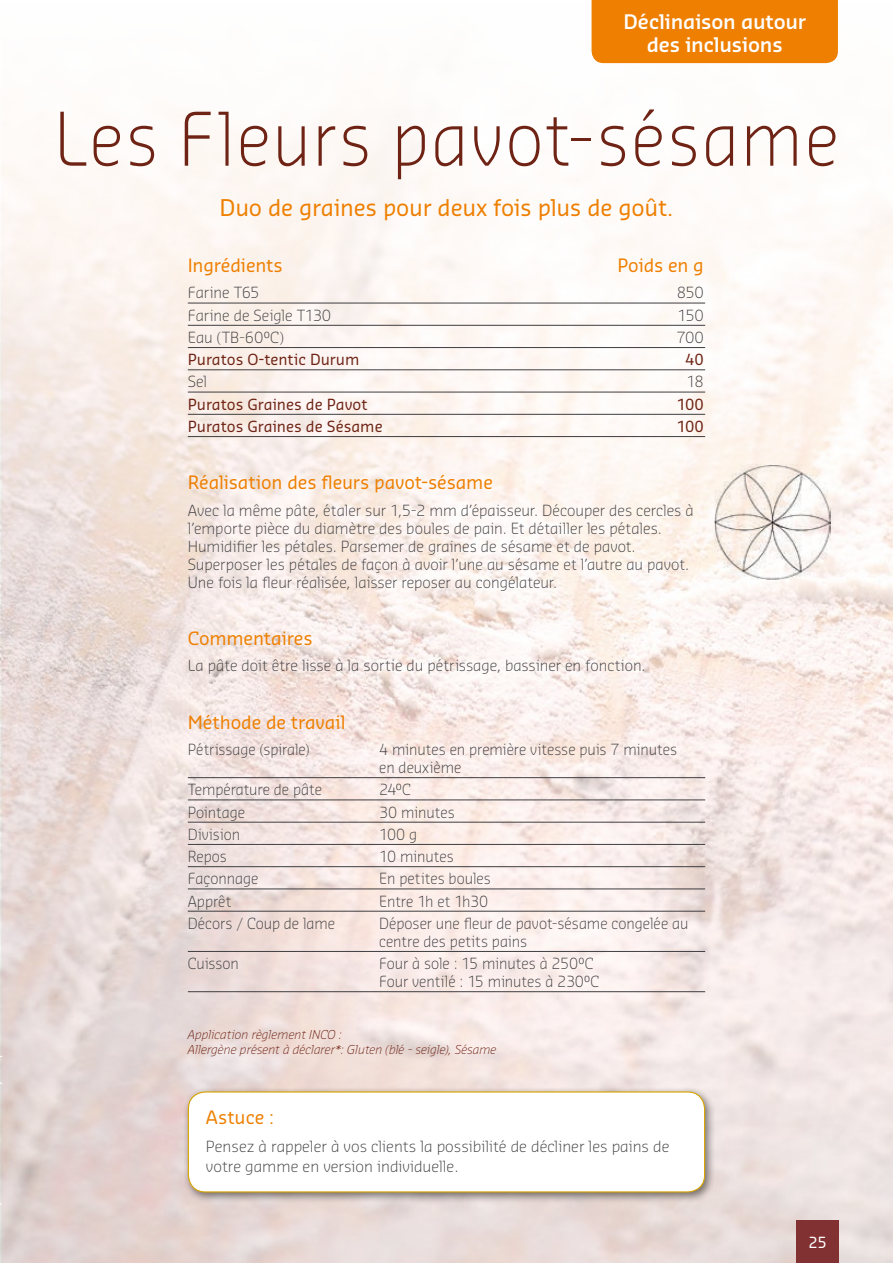
<style>
.page{position:relative;width:893px;height:1263px;background:#fff}
.page>*{position:absolute;margin:0;border:0;box-sizing:border-box;transform-origin:0 0}
.t1{font:300 72px "Sansa Std";letter-spacing:.03em;color:#6e2315;scale:.94 1}
.t2{font:22.5px "Sansa Std";letter-spacing:-.01em;color:#ee7f00}
.t3{font:600 19.65px/23.5px "Sansa Std";letter-spacing:-.01em;color:#fff;text-align:center}
.t4{font:18px "Sansa Std";letter-spacing:-.005em;color:#ee7f00}
.t5{font:300 15px/18px "Sansa Std";color:#3e3d40}
.t6{font:15px "Sansa Std";color:#6e2315}
.t7{font:15px "Sansa Std";color:#fff}
.t8{font:italic 300 12px/14.4px "Sansa Std";letter-spacing:.005em;color:#6e2315}
</style>
<div class="page">
<img style="left:0;top:113px;width:893px;height:1150px">
<div style="left:183px;top:1086px;width:533px;height:118px;background:#000;opacity:.5"></div>
<div style="left:188px;top:1092px;width:517px;height:100px;background:#fff;border-radius:17px"></div>
<div style="left:188px;top:1091px;width:517px;height:101px;border:1px solid #d9a500;border-radius:17px"></div>
<hr style="left:188px;top:303px;width:517px;height:1px;background:#3e3d40">
<hr style="left:188px;top:325px;width:517px;height:1px;background:#3e3d40">
<hr style="left:188px;top:347px;width:517px;height:1px;background:#3e3d40">
<hr style="left:188px;top:369px;width:517px;height:1px;background:#3e3d40">
<hr style="left:188px;top:392px;width:517px;height:1px;background:#3e3d40">
<hr style="left:188px;top:414px;width:517px;height:1px;background:#3e3d40">
<hr style="left:188px;top:436px;width:517px;height:1px;background:#3e3d40">
<hr style="left:188px;top:777px;width:517px;height:1px;background:#3e3d40">
<hr style="left:188px;top:799px;width:517px;height:1px;background:#3e3d40">
<hr style="left:188px;top:822px;width:517px;height:1px;background:#3e3d40">
<hr style="left:188px;top:844px;width:517px;height:1px;background:#3e3d40">
<hr style="left:188px;top:866px;width:517px;height:1px;background:#3e3d40">
<hr style="left:188px;top:888px;width:517px;height:1px;background:#3e3d40">
<hr style="left:188px;top:911px;width:517px;height:1px;background:#3e3d40">
<hr style="left:188px;top:951px;width:517px;height:1px;background:#3e3d40">
<hr style="left:188px;top:991px;width:517px;height:1px;background:#3e3d40">
<div style="left:591px;top:0;width:247px;height:64px;background:#ee7f00"></div>
<div style="left:796px;top:1221px;width:43px;height:42px;background:#823133"></div>
<svg style="left:0;top:1034px;width:3px;height:208px"></svg>
<img style="left:715px;top:464px;width:115px;height:116px">
<h3 class="t3" style="left:624px;top:8px;width:184px">Déclinaison autour des inclusions</h3>
<h1 class="t1" style="left:54px;top:91px;width:836px">Les Fleurs pavot-sésame</h1>
<h2 class="t2" style="left:220px;top:193px;width:455px">Duo de graines pour deux fois plus de goût.</h2>
<p class="t4" style="left:188px;top:253px;width:97px">Ingrédients</p>
<p class="t4" style="left:617px;top:253px;width:88px">Poids en g</p>
<p class="t5" style="left:188px;top:283px;width:73px">Farine T65</p>
<p class="t5" style="left:677px;top:283px;width:29px">850</p>
<p class="t5" style="left:188px;top:305px;width:145px">Farine de Seigle T130</p>
<p class="t5" style="left:678px;top:305px;width:28px">150</p>
<p class="t5" style="left:188px;top:328px;width:98px">Eau (TB-60°C)</p>
<p class="t5" style="left:676px;top:328px;width:29px">700</p>
<p class="t6" style="left:188px;top:350px;width:173px">Puratos O-tentic Durum</p>
<p class="t6" style="left:685px;top:350px;width:20px">40</p>
<p class="t5" style="left:188px;top:372px;width:21px">Sel</p>
<p class="t5" style="left:686px;top:372px;width:19px">18</p>
<p class="t6" style="left:188px;top:394px;width:181px">Puratos Graines de Pavot</p>
<p class="t6" style="left:677px;top:394px;width:29px">100</p>
<p class="t6" style="left:188px;top:416px;width:196px">Puratos Graines de Sésame</p>
<p class="t6" style="left:677px;top:416px;width:29px">100</p>
<p class="t4" style="left:188px;top:470px;width:307px">Réalisation des fleurs pavot-sésame</p>
<p class="t5" style="left:188px;top:500px;width:507px">Avec la même pâte, étaler sur 1,5-2 mm d’épaisseur. Découper des cercles à l’emporte pièce du diamètre des boules de pain. Et détailler les pétales.<br>Humidifier les pétales. Parsemer de graines de sésame et de pavot.<br>Superposer les pétales de façon à avoir l’une au sésame et l’autre au pavot.<br>Une fois la fleur réalisée, laisser reposer au congélateur.</p>
<p class="t4" style="left:188px;top:626px;width:126px">Commentaires</p>
<p class="t5" style="left:188px;top:656px;width:459px">La pâte doit être lisse à la sortie du pétrissage, bassiner en fonction.</p>
<p class="t4" style="left:188px;top:710px;width:159px">Méthode de travail</p>
<p class="t5" style="left:188px;top:740px;width:123px">Pétrissage (spirale)</p>
<p class="t5" style="left:379px;top:740px;width:299px">4 minutes en première vitesse puis 7 minutes en deuxième</p>
<p class="t5" style="left:188px;top:780px;width:136px">Température de pâte</p>
<p class="t5" style="left:379px;top:780px;width:33px">24°C</p>
<p class="t5" style="left:188px;top:802px;width:59px">Pointage</p>
<p class="t5" style="left:379px;top:802px;width:77px">30 minutes</p>
<p class="t5" style="left:188px;top:824px;width:54px">Division</p>
<p class="t5" style="left:379px;top:824px;width:40px">100 g</p>
<p class="t5" style="left:188px;top:847px;width:41px">Repos</p>
<p class="t5" style="left:379px;top:847px;width:76px">10 minutes</p>
<p class="t5" style="left:188px;top:869px;width:72px">Façonnage</p>
<p class="t5" style="left:379px;top:869px;width:113px">En petites boules</p>
<p class="t5" style="left:188px;top:891px;width:45px">Apprêt</p>
<p class="t5" style="left:379px;top:891px;width:111px">Entre 1h et 1h30</p>
<p class="t5" style="left:188px;top:913px;width:149px">Décors / Coup de lame</p>
<p class="t5" style="left:379px;top:913px;width:311px">Déposer une fleur de pavot-sésame congelée au centre des petits pains</p>
<p class="t5" style="left:188px;top:954px;width:53px">Cuisson</p>
<p class="t5" style="left:379px;top:954px;width:222px">Four à sole : 15 minutes à 250°C<br>Four ventilé : 15 minutes à 230°C</p>
<p class="t8" style="left:188px;top:1027px;width:310px">Application règlement INCO :<br>Allergène présent à déclarer*: Gluten (blé - seigle), Sésame</p>
<p class="t4" style="left:206px;top:1106px;width:69px">Astuce :</p>
<p class="t5" style="left:206px;top:1136px;width:465px;line-height:19.5px">Pensez à rappeler à vos clients la possibilité de décliner les pains de votre gamme en version individuelle.</p>
<p class="t7" style="left:808px;top:1232px;width:20px">25</p>
</div>
